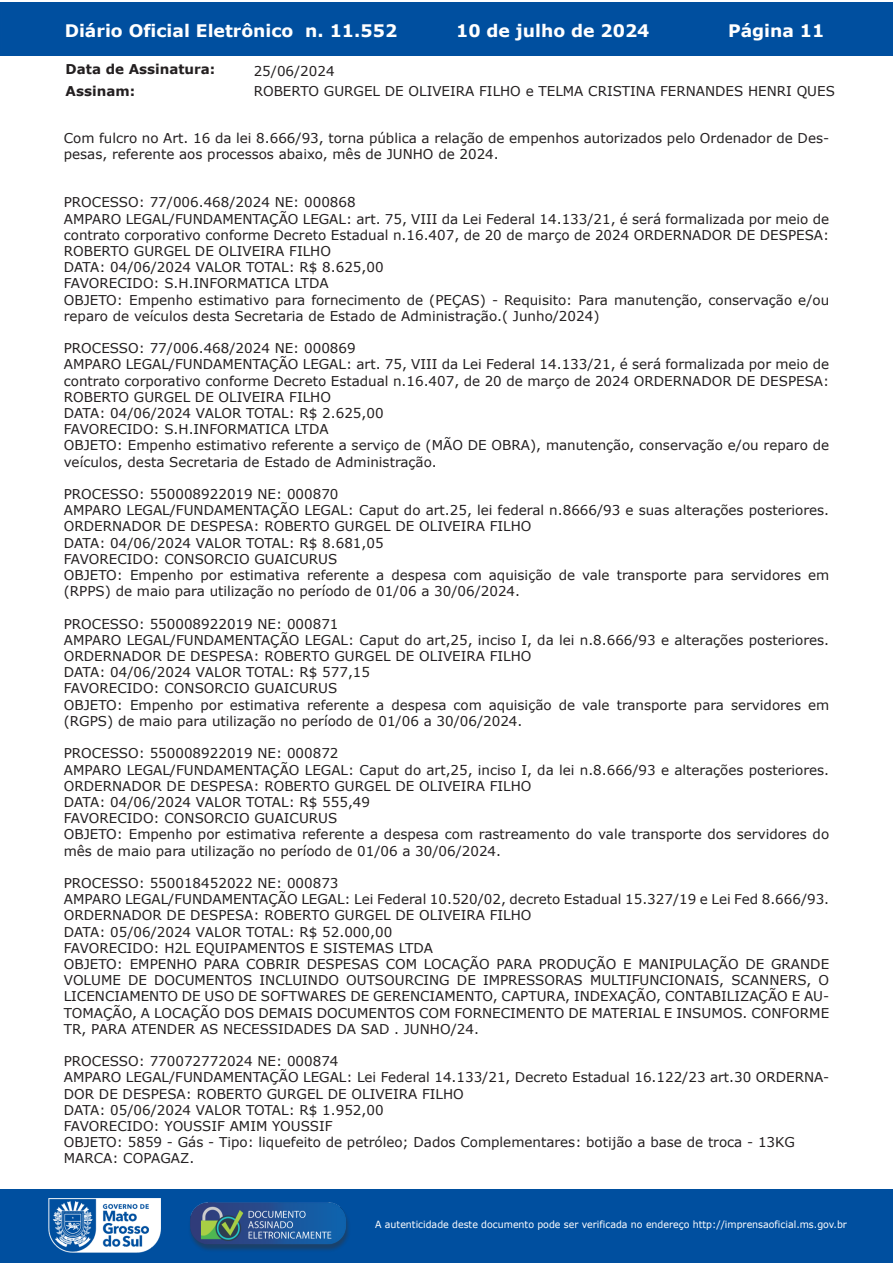
<style>
.page{position:relative;width:893px;height:1263px;background:#fff}
.page>*{position:absolute;margin:0;border:0;box-sizing:border-box;transform-origin:0 0}
.t1{font:700 17.25px "Verdana";color:#fff}
.t2{font:13.5px/16.2px "Verdana";color:#231f20}
.t3{font:700 13.5px "Verdana";color:#231f20}
.t4{font:9.9px "Verdana";color:#fff;scale:.95 1}
</style>
<div class="page">
<div style="left:0;top:2px;width:893px;height:53px;background:#004f9f"></div>
<div style="left:1px;top:1189px;width:892px;height:74px;background:#004f9f"></div>
<img style="left:49px;top:1198px;width:111px;height:54px">
<img style="left:185px;top:1201px;width:168px;height:54px">
<p class="t1" style="left:65px;top:18px;width:334px">Diário Oficial Eletrônico n. 11.552</p>
<p class="t1" style="left:456px;top:18px;width:195px">10 de julho de 2024</p>
<p class="t1" style="left:728px;top:18px;width:98px">Página 11</p>
<p class="t3" style="left:66px;top:59px;width:151px">Data de Assinatura:</p>
<p class="t2" style="left:254px;top:63px;width:82px">25/06/2024</p>
<p class="t3" style="left:66px;top:82px;width:71px">Assinam:</p>
<p class="t2" style="left:254px;top:83px;width:583px">ROBERTO GURGEL DE OLIVEIRA FILHO e TELMA CRISTINA FERNANDES HENRI QUES</p>
<p class="t2" style="left:64px;top:129px;width:767px">Com fulcro no Art. 16 da lei 8.666/93, torna pública a relação de empenhos autorizados pelo Ordenador de Des&shy;pesas, referente aos processos abaixo, mês de JUNHO de 2024.</p>
<p class="t2" style="left:64px;top:194px;width:767px">PROCESSO: 77/006.468/2024 NE: 000868<br>AMPARO LEGAL/FUNDAMENTAÇÃO LEGAL: art. 75, VIII da Lei Federal 14.133/21, é será formalizada por meio de contrato corporativo conforme Decreto Estadual n.16.407, de 20 de março de 2024 ORDERNADOR DE DESPESA:<br>ROBERTO GURGEL DE OLIVEIRA FILHO<br>DATA: 04/06/2024 VALOR TOTAL: R$ 8.625,00<br>FAVORECIDO: S.H.INFORMATICA LTDA<br>OBJETO: Empenho estimativo para fornecimento de (PEÇAS) - Requisito: Para manutenção, conservação e/ou reparo de veículos desta Secretaria de Estado de Administração.( Junho/2024)</p>
<p class="t2" style="left:64px;top:340px;width:767px">PROCESSO: 77/006.468/2024 NE: 000869<br>AMPARO LEGAL/FUNDAMENTAÇÃO LEGAL: art. 75, VIII da Lei Federal 14.133/21, é será formalizada por meio de contrato corporativo conforme Decreto Estadual n.16.407, de 20 de março de 2024 ORDERNADOR DE DESPESA:<br>ROBERTO GURGEL DE OLIVEIRA FILHO<br>DATA: 04/06/2024 VALOR TOTAL: R$ 2.625,00<br>FAVORECIDO: S.H.INFORMATICA LTDA<br>OBJETO: Empenho estimativo referente a serviço de (MÃO DE OBRA), manutenção, conservação e/ou reparo de veículos, desta Secretaria de Estado de Administração.</p>
<p class="t2" style="left:64px;top:486px;width:767px">PROCESSO: 550008922019 NE: 000870<br>AMPARO LEGAL/FUNDAMENTAÇÃO LEGAL: Caput do art.25, lei federal n.8666/93 e suas alterações posteriores.<br>ORDERNADOR DE DESPESA: ROBERTO GURGEL DE OLIVEIRA FILHO<br>DATA: 04/06/2024 VALOR TOTAL: R$ 8.681,05<br>FAVORECIDO: CONSORCIO GUAICURUS<br>OBJETO: Empenho por estimativa referente a despesa com aquisição de vale transporte para servidores em (RPPS) de maio para utilização no período de 01/06 a 30/06/2024.</p>
<p class="t2" style="left:64px;top:615px;width:767px">PROCESSO: 550008922019 NE: 000871<br>AMPARO LEGAL/FUNDAMENTAÇÃO LEGAL: Caput do art,25, inciso I, da lei n.8.666/93 e alterações posteriores.<br>ORDERNADOR DE DESPESA: ROBERTO GURGEL DE OLIVEIRA FILHO<br>DATA: 04/06/2024 VALOR TOTAL: R$ 577,15<br>FAVORECIDO: CONSORCIO GUAICURUS<br>OBJETO: Empenho por estimativa referente a despesa com aquisição de vale transporte para servidores em (RGPS) de maio para utilização no período de 01/06 a 30/06/2024.</p>
<p class="t2" style="left:64px;top:745px;width:767px">PROCESSO: 550008922019 NE: 000872<br>AMPARO LEGAL/FUNDAMENTAÇÃO LEGAL: Caput do art,25, inciso I, da lei n.8.666/93 e alterações posteriores.<br>ORDERNADOR DE DESPESA: ROBERTO GURGEL DE OLIVEIRA FILHO<br>DATA: 04/06/2024 VALOR TOTAL: R$ 555,49<br>FAVORECIDO: CONSORCIO GUAICURUS<br>OBJETO: Empenho por estimativa referente a despesa com rastreamento do vale transporte dos servidores do mês de maio para utilização no período de 01/06 a 30/06/2024.</p>
<p class="t2" style="left:64px;top:875px;width:767px">PROCESSO: 550018452022 NE: 000873<br>AMPARO LEGAL/FUNDAMENTAÇÃO LEGAL: Lei Federal 10.520/02, decreto Estadual 15.327/19 e Lei Fed 8.666/93.<br>ORDERNADOR DE DESPESA: ROBERTO GURGEL DE OLIVEIRA FILHO<br>DATA: 05/06/2024 VALOR TOTAL: R$ 52.000,00<br>FAVORECIDO: H2L EQUIPAMENTOS E SISTEMAS LTDA<br>OBJETO: EMPENHO PARA COBRIR DESPESAS COM LOCAÇÃO PARA PRODUÇÃO E MANIPULAÇÃO DE GRANDE VOLUME DE DOCUMENTOS INCLUINDO OUTSOURCING DE IMPRESSORAS MULTIFUNCIONAIS, SCANNERS, O LICENCIAMENTO DE USO DE SOFTWARES DE GERENCIAMENTO, CAPTURA, INDEXAÇÃO, CONTABILIZAÇÃO E AU-TOMAÇÃO, A LOCAÇÃO DOS DEMAIS DOCUMENTOS COM FORNECIMENTO DE MATERIAL E INSUMOS. CONFORME TR, PARA ATENDER AS NECESSIDADES DA SAD . JUNHO/24.</p>
<p class="t2" style="left:64px;top:1053px;width:767px">PROCESSO: 770072772024 NE: 000874<br>AMPARO LEGAL/FUNDAMENTAÇÃO LEGAL: Lei Federal 14.133/21, Decreto Estadual 16.122/23 art.30 ORDERNA-DOR DE DESPESA: ROBERTO GURGEL DE OLIVEIRA FILHO<br>DATA: 05/06/2024 VALOR TOTAL: R$ 1.952,00<br>FAVORECIDO: YOUSSIF AMIM YOUSSIF<br>OBJETO: 5859 - Gás - Tipo: liquefeito de petróleo; Dados Complementares: botijão a base de troca - 13KG MARCA: COPAGAZ.</p>
<p class="t4" style="left:375px;top:1218px;width:498px">A autenticidade deste documento pode ser verificada no endereço http://imprensaoficial.ms.gov.br</p>
</div>
